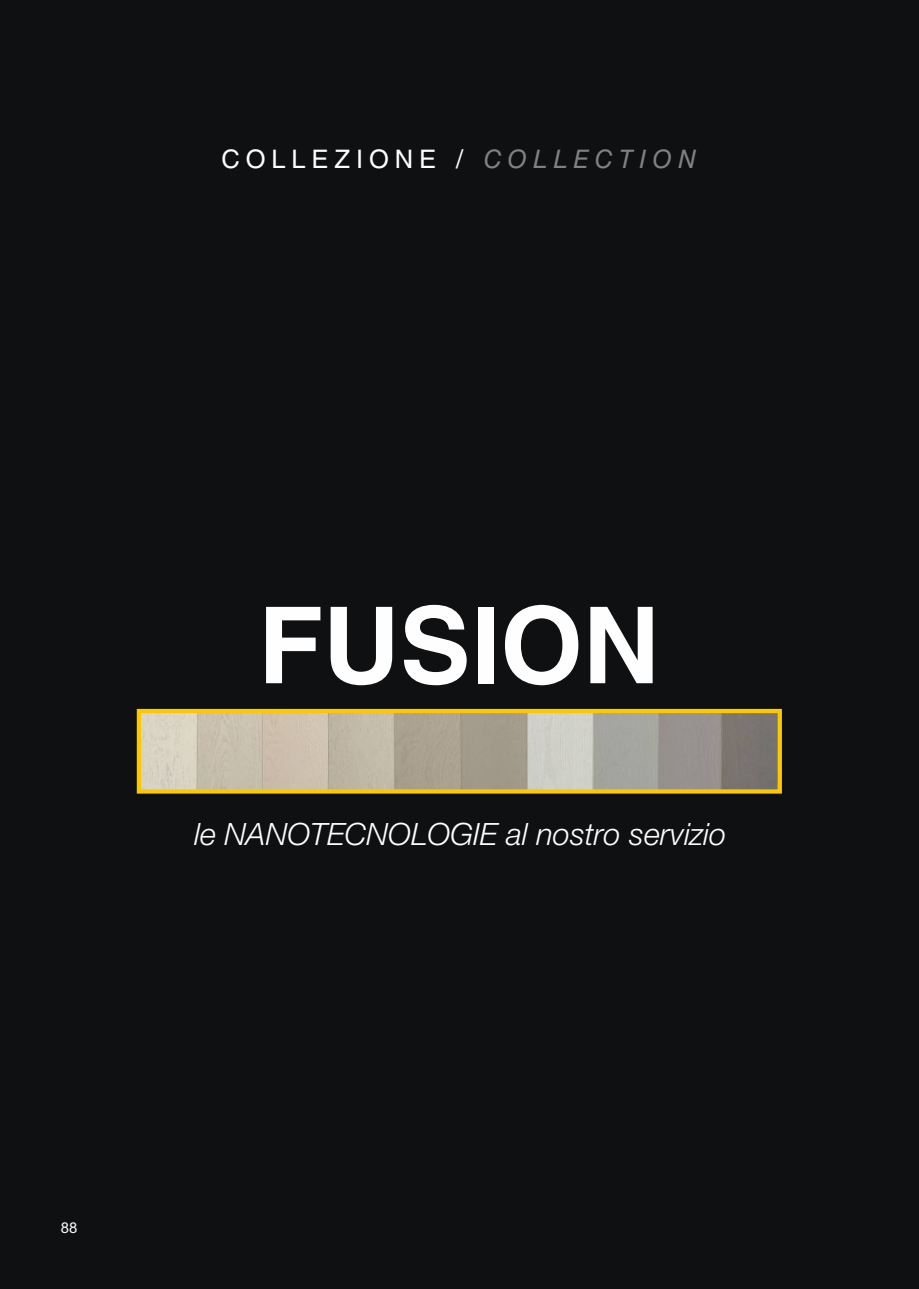
<style>
.page{position:relative;width:919px;height:1289px;background:#fff}
.page>*{position:absolute;margin:0;border:0;box-sizing:border-box;transform-origin:0 0}
.t1{font:700 106.35px "Helvetica LT Std";color:#fefefe}
.t2{font:italic 300 30.75px "Helvetica Neue LT Std";color:#fefefe}
.t3{font:25.5px "Helvetica LT Std";letter-spacing:.23em;color:#fefefe}
.t4{font:14.85px "Arial";color:#fefefe}
.s1{font-style:italic;color:#818181}
</style>
<div class="page">
<div style="left:0;top:0;width:918px;height:1288px;background:#0e1012"></div>
<img style="left:142px;top:714px;width:634px;height:74px">
<div style="left:137px;top:709px;width:644px;height:84px;border:4px solid #fcc900"></div>
<p class="t3" style="left:221px;top:150px;width:476px">COLLEZIONE / <span class="s1">COLLECTION</span></p>
<h1 class="t1" style="left:258px;top:607px;width:403px">FUSION</h1>
<p class="t2" style="left:194px;top:822px;width:533px">le NANOTECNOLOGIE al nostro servizio</p>
<p class="t4" style="left:61px;top:1222px;width:18px">88</p>
</div>
